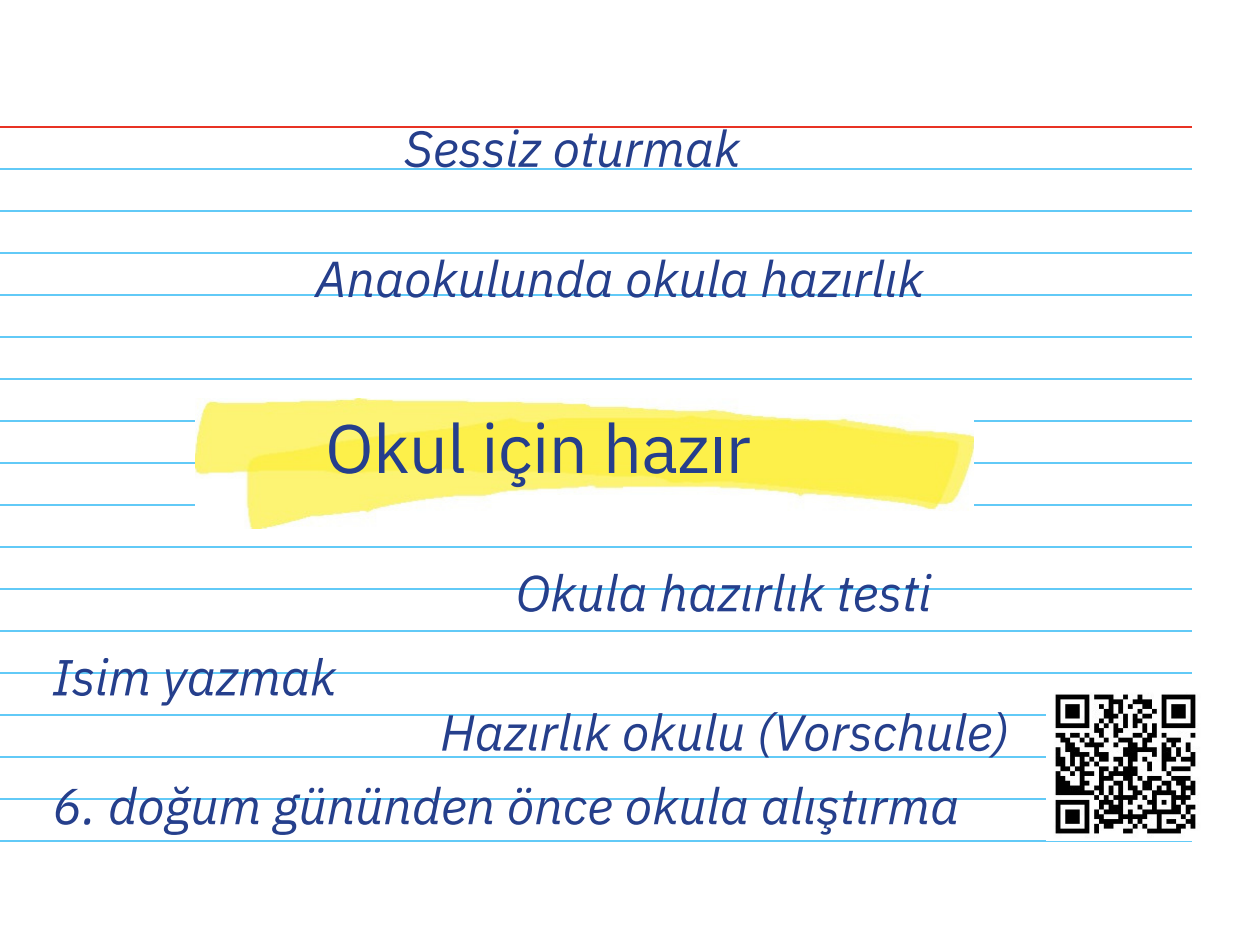
<style>
.page{position:relative;width:1250px;height:943px;background:#fff}
.page>*{position:absolute;margin:0;border:0;box-sizing:border-box;transform-origin:0 0}
.t1{font:68.25px "IBM Plex Sans";letter-spacing:-.005em;color:#253e8c}
.t2{font:italic 50.75px "IBM Plex Sans";letter-spacing:-.005em;color:#253f8c}
.t3{font:italic 50.4px "IBM Plex Sans";letter-spacing:-.005em;color:#253f8c}
</style>
<div class="page">
<hr style="left:0;top:126px;width:1191px;height:2px;background:#e83324">
<hr style="left:0;top:168px;width:1191px;height:2px;background:#62caf7">
<hr style="left:0;top:210px;width:1191px;height:2px;background:#62caf7">
<hr style="left:0;top:252px;width:1191px;height:2px;background:#62caf7">
<hr style="left:0;top:294px;width:1191px;height:2px;background:#62caf7">
<hr style="left:0;top:336px;width:1191px;height:2px;background:#62caf7">
<hr style="left:0;top:378px;width:1191px;height:1px;background:#62caf7">
<hr style="left:0;top:420px;width:1191px;height:1px;background:#62caf7">
<hr style="left:0;top:462px;width:1191px;height:1px;background:#62caf7">
<hr style="left:0;top:504px;width:1191px;height:1px;background:#62caf7">
<hr style="left:0;top:546px;width:1191px;height:1px;background:#62caf7">
<hr style="left:0;top:588px;width:1191px;height:1px;background:#62caf7">
<hr style="left:0;top:630px;width:1191px;height:2px;background:#62caf7">
<hr style="left:0;top:672px;width:1191px;height:1px;background:#62caf7">
<hr style="left:0;top:714px;width:1191px;height:1px;background:#62caf7">
<hr style="left:0;top:756px;width:1191px;height:1px;background:#62caf7">
<hr style="left:0;top:798px;width:1191px;height:2px;background:#62caf7">
<hr style="left:0;top:840px;width:1191px;height:2px;background:#62caf7">
<img style="left:1046px;top:694px;width:150px;height:140px">
<img style="left:195px;top:398px;width:778px;height:130px">
<p class="t3" style="left:404px;top:115px;width:337px">Sessiz oturmak</p>
<p class="t3" style="left:315px;top:245px;width:610px">Anaokulunda okula hazırlık</p>
<p class="t1" style="left:325px;top:403px;width:427px">Okul için hazır</p>
<p class="t2" style="left:52px;top:643px;width:285px">Isim yazmak</p>
<p class="t2" style="left:516px;top:559px;width:417px">Okula hazırlık testi</p>
<p class="t2" style="left:440px;top:698px;width:570px">Hazırlık okulu (Vorschule)</p>
<p class="t2" style="left:52px;top:772px;width:908px">6. doğum gününden önce okula alıştırma</p>
</div>
